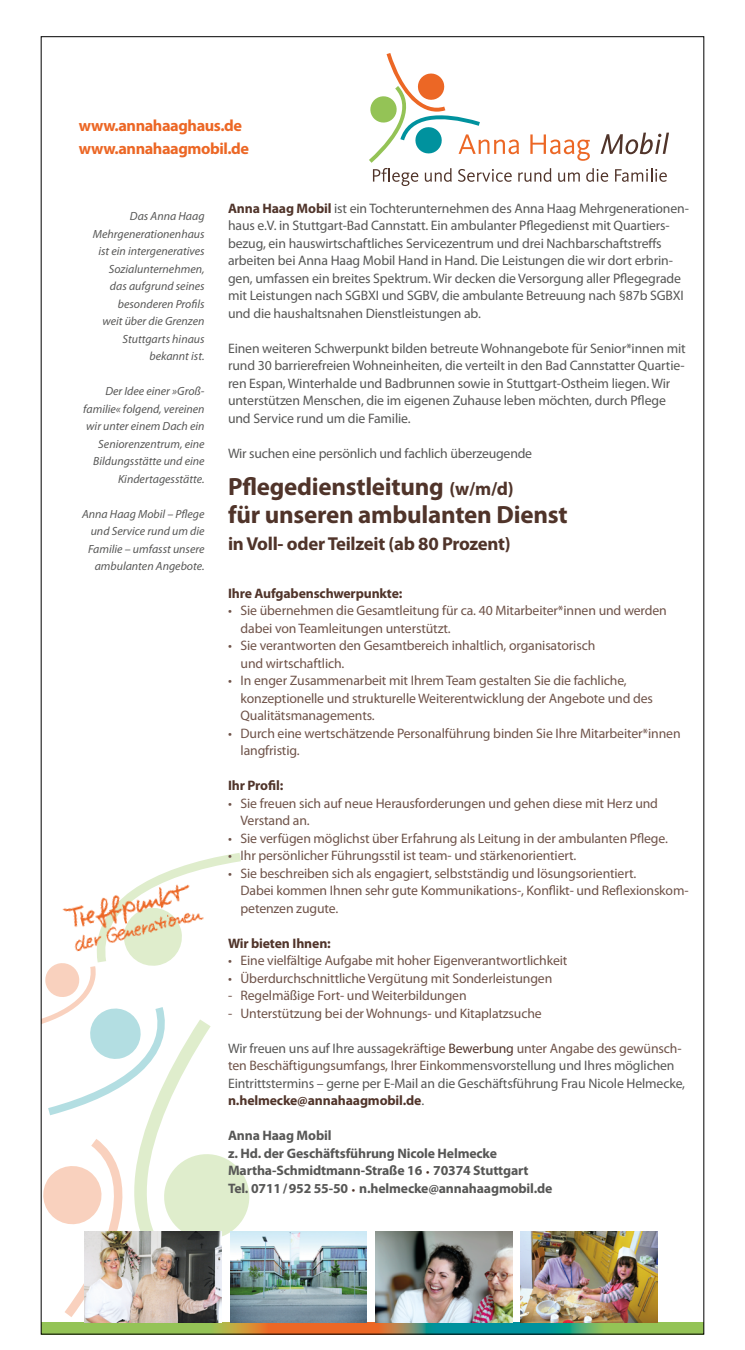
<style>
.page{position:relative;width:745px;height:1350px;background:#fff}
.page>*{position:absolute;margin:0;border:0;box-sizing:border-box;transform-origin:0 0}
.t1{font:700 25px/27.5px "Myriad Pro";letter-spacing:-.01em;color:#50342a}
.t2{font:700 18.75px "Myriad Pro";letter-spacing:-.015em;color:#50342a}
.t3{font:700 16.25px/22.5px "Myriad Pro";letter-spacing:-.025em;color:#ec6725}
.t4{font:13.75px/17.5px "Myriad Pro";letter-spacing:-.01em;color:#575756}
.t5{font:13.75px/17.5px "Myriad Pro";letter-spacing:-.01em;color:#6f5349}
.t6{font:700 13.75px/17.5px "Myriad Pro";letter-spacing:-.01em;color:#575756}
.t7{font:700 13.75px "Myriad Pro";letter-spacing:-.01em;color:#50342a}
.t8{font:italic 11.88px/17.5px "Myriad Pro";color:#575756;text-align:right}
.s1{font-weight:700;color:#50342a}
.s2{font-size:18.75px}
.s3{color:#6f5349}
.s4{color:#50342a}
.s5{font-size:10px;color:#50342a}
</style>
<div class="page">
<div style="left:41px;top:1322px;width:168px;height:13px;background:#94c356"></div>
<div style="left:267px;top:1322px;width:111px;height:13px;background:#ec6725"></div>
<svg style="left:209px;top:1322px;width:58px;height:11px"></svg>
<div style="left:434px;top:1322px;width:111px;height:13px;background:#00929e"></div>
<div style="left:592px;top:1322px;width:111px;height:13px;background:#94c356"></div>
<svg style="left:377px;top:1322px;width:58px;height:11px"></svg>
<svg style="left:541px;top:1322px;width:62px;height:11px"></svg>
<svg style="left:43px;top:853px;width:207px;height:464px"></svg>
<img style="left:56px;top:868px;width:144px;height:77px">
<img style="left:65px;top:892px;width:142px;height:72px">
<img style="left:84px;top:1231px;width:137px;height:91px">
<img style="left:230px;top:1231px;width:136px;height:91px">
<img style="left:375px;top:1231px;width:137px;height:91px">
<img style="left:520px;top:1231px;width:137px;height:91px">
<svg style="left:369px;top:53px;width:299px;height:133px"></svg>
<p class="t3" style="left:79px;top:114px;width:172px">www.annahaaghaus.de www.annahaagmobil.de</p>
<p class="t8" style="left:93px;top:207px;width:113px">Das Anna Haag<br>Mehrgenerationenhaus ist ein intergeneratives<br>Sozialunternehmen, das aufgrund seines besonderen Profils<br>weit über die Grenzen<br>Stuttgarts hinaus bekannt ist.</p>
<p class="t8" style="left:83px;top:382px;width:123px">Der Idee einer »Groß&shy;familie« folgend, vereinen wir unter einem Dach ein<br>Seniorenzentrum, eine<br>Bildungsstätte und eine<br>Kindertagesstätte.</p>
<p class="t8" style="left:82px;top:505px;width:124px">Anna Haag Mobil – Pflege und Service rund um die<br>Familie – umfasst unsere ambulanten Angebote.</p>
<p class="t4" style="left:228px;top:199px;width:462px"><span class="s1">Anna Haag Mobil</span> ist ein Tochterunternehmen des Anna Haag Mehrgenerationen&shy;haus e.V. in Stuttgart-Bad Cannstatt. Ein ambulanter Pflegedienst mit Quartiers&shy;bezug, ein hauswirtschaftliches Servicezentrum und drei Nachbarschaftstreffs arbeiten bei Anna Haag Mobil Hand in Hand. Die Leistungen die wir dort erbrin&shy;gen, umfassen ein breites Spektrum. Wir decken die Versorgung aller Pflegegrade mit Leistungen nach SGBXI und SGBV, die ambulante Betreuung nach §87b SGBXI und die haushaltsnahen Dienstleistungen ab.</p>
<p class="t4" style="left:228px;top:339px;width:459px">Einen weiteren Schwerpunkt bilden betreute Wohnangebote für Senior*innen mit rund 30 barrierefreien Wohneinheiten, die verteilt in den Bad Cannstatter Quartie&shy;ren Espan, Winterhalde und Badbrunnen sowie in Stuttgart-Ostheim liegen. Wir unterstützen Menschen, die im eigenen Zuhause leben möchten, durch Pflege und Service rund um die Familie.</p>
<p class="t4" style="left:228px;top:444px;width:305px">Wir suchen eine persönlich und fachlich überzeugende</p>
<h1 class="t1" style="left:228px;top:472px;width:341px">Pflegedienstleitung <span class="s2">(w/m/d)<br></span>für unseren ambulanten Dienst</h1>
<h2 class="t2" style="left:228px;top:532px;width:284px">in Voll- oder Teilzeit (ab 80 Prozent)</h2>
<p class="t7" style="left:228px;top:584px;width:176px">Ihre Aufgabenschwerpunkte:</p>
<p class="t5" style="left:240px;top:602px;width:427px;text-indent:-12px">• Sie übernehmen die Gesamtleitung für ca. 40 Mitarbeiter*innen und werden dabei von Teamleitungen unterstützt.</p>
<p class="t5" style="left:240px;top:637px;width:356px;text-indent:-12px">• Sie verantworten den Gesamtbereich inhaltlich, organisatorisch und wirtschaftlich.</p>
<p class="t5" style="left:240px;top:672px;width:413px;text-indent:-12px">• In enger Zusammenarbeit mit Ihrem Team gestalten Sie die fachliche, konzeptionelle und strukturelle Weiterentwicklung der Angebote und des<br>Qualitätsmanagements.</p>
<p class="t5" style="left:240px;top:724px;width:441px;text-indent:-12px">• Durch eine wertschätzende Personalführung binden Sie Ihre Mitarbeiter*innen langfristig.</p>
<p class="t7" style="left:228px;top:777px;width:57px">Ihr Profil:</p>
<p class="t5" style="left:240px;top:794px;width:419px;text-indent:-12px">• Sie freuen sich auf neue Herausforderungen und gehen diese mit Herz und<br>Verstand an.</p>
<p class="t5" style="left:228px;top:829px;width:441px">• Sie verfügen möglichst über Erfahrung als Leitung in der ambulanten Pflege.</p>
<p class="t5" style="left:228px;top:847px;width:349px">• Ihr persönlicher Führungsstil ist team- und stärkenorientiert.</p>
<p class="t5" style="left:240px;top:864px;width:449px;text-indent:-12px">• Sie beschreiben sich als engagiert, selbstständig und lösungsorientiert.<br>Dabei kommen Ihnen sehr gute Kommunikations-, Konflikt- und Reflexionskom&shy;petenzen zugute.</p>
<p class="t7" style="left:228px;top:934px;width:104px">Wir bieten Ihnen:</p>
<p class="t5" style="left:228px;top:952px;width:341px">• Eine vielfältige Aufgabe mit hoher Eigenverantwortlichkeit</p>
<p class="t5" style="left:228px;top:969px;width:325px">• Überdurchschnittliche Vergütung mit Sonderleistungen</p>
<p class="t5" style="left:228px;top:987px;width:240px">- Regelmäßige Fort- und Weiterbildungen</p>
<p class="t5" style="left:228px;top:1004px;width:315px">- Unterstützung bei der Wohnungs- und Kitaplatzsuche</p>
<p class="t4" style="left:228px;top:1039px;width:458px">Wir freuen uns auf Ihre auss<span class="s3">agekräftige</span> <span class="s4">Bewerbung</span> <span class="s3">unter Angabe des gewünsch&shy;ten Beschäftigungsumfangs, Ihrer Einkom</span>mensvorstellung und Ihres möglichen Eintrittstermins – gerne per E-Mail an die Geschäftsführung Frau Nicole Helmecke, <span class="s1">n.helmecke@annahaagmobil.de</span>.</p>
<p class="t6" style="left:228px;top:1126px;width:326px">Anna Haag Mobil<br>z. Hd. der Geschäftsführung Nicole Helmecke Martha-Schmidtmann-Straße 16 <span class="s5">•</span> 70374 Stuttgart<br>Tel. 0711/952 55-50 <span class="s5">•</span> n.helmecke@annahaagmobil.de</p>
</div>
